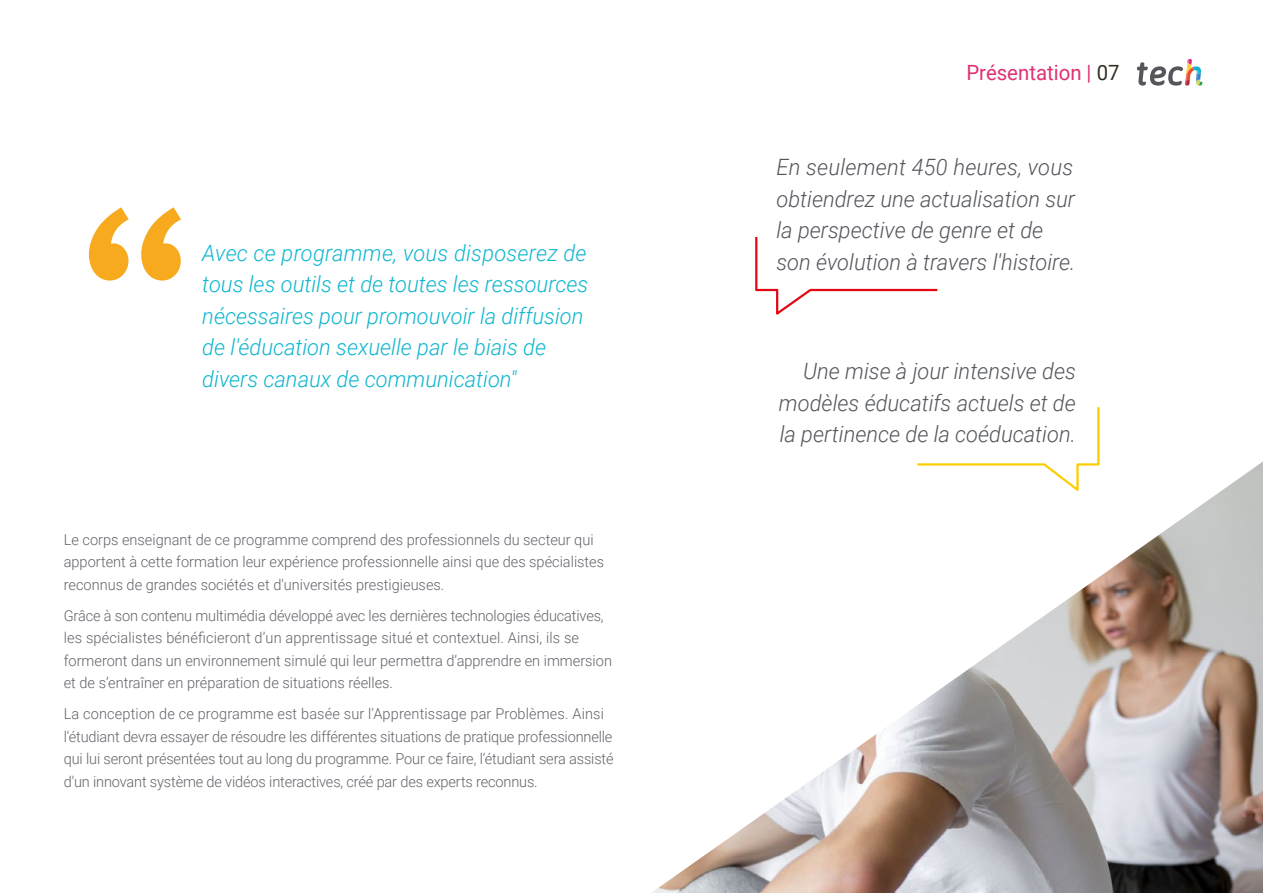
<style>
.page{position:relative;width:1263px;height:893px;background:#fff}
.page>*{position:absolute;margin:0;border:0;box-sizing:border-box;transform-origin:0 0}
.t1{font:italic 300 22.5px/31.5px "Roboto";color:#52555b;text-align:justify}
.t2{font:italic 300 22.5px/31.5px "Roboto";color:#0fb6cf}
.t3{font:21px "Roboto";color:#df3174}
.t4{font:300 15px/22.5px "Roboto";color:#61646a}
.s1{color:#312e20}
</style>
<div class="page">
<svg style="left:89px;top:207px;width:92px;height:74px"></svg>
<svg style="left:1097px;top:407px;width:3px;height:54px"></svg>
<svg style="left:755px;top:237px;width:183px;height:78px"></svg>
<img style="left:652px;top:461px;width:611px;height:432px">
<svg style="left:1137px;top:59px;width:65px;height:27px"></svg>
<h1 class="t2" style="left:202px;top:236px;width:387px">Avec ce programme, vous disposerez de tous les outils et de toutes les ressources nécessaires pour promouvoir la diffusion de l'éducation sexuelle par le biais de divers canaux de communication"</h1>
<p class="t4" style="left:64px;top:527px;width:542px">Le corps enseignant de ce programme comprend des professionnels du secteur qui apportent à cette formation leur expérience professionnelle ainsi que des spécialistes reconnus de grandes sociétés et d'universités prestigieuses.</p>
<p class="t4" style="left:64px;top:603px;width:550px">Grâce à son contenu multimédia développé avec les dernières technologies éducatives, les spécialistes bénéficieront d’un apprentissage situé et contextuel. Ainsi, ils se formeront dans un environnement simulé qui leur permettra d’apprendre en immersion et de s’entraîner en préparation de situations réelles.</p>
<p class="t4" style="left:64px;top:702px;width:551px">La conception de ce programme est basée sur l'Apprentissage par Problèmes. Ainsi l'étudiant devra essayer de résoudre les différentes situations de pratique professionnelle qui lui seront présentées tout au long du programme. Pour ce faire, l’étudiant sera assisté d'un innovant système de vidéos interactives, créé par des experts reconnus.</p>
<h2 class="t3" style="left:966px;top:57px;width:155px">Présentation | <span class="s1">07</span></h2>
<h1 class="t1" style="left:776px;top:150px;width:300px;text-align:left">En seulement 450 heures, vous obtiendrez une actualisation sur la perspective de genre et de son évolution à travers l'histoire.</h1>
<h1 class="t1" style="left:779px;top:354px;width:298px;text-indent:24px">Une mise à jour intensive des modèles éducatifs actuels et de la pertinence de la coéducation.</h1>
</div>
